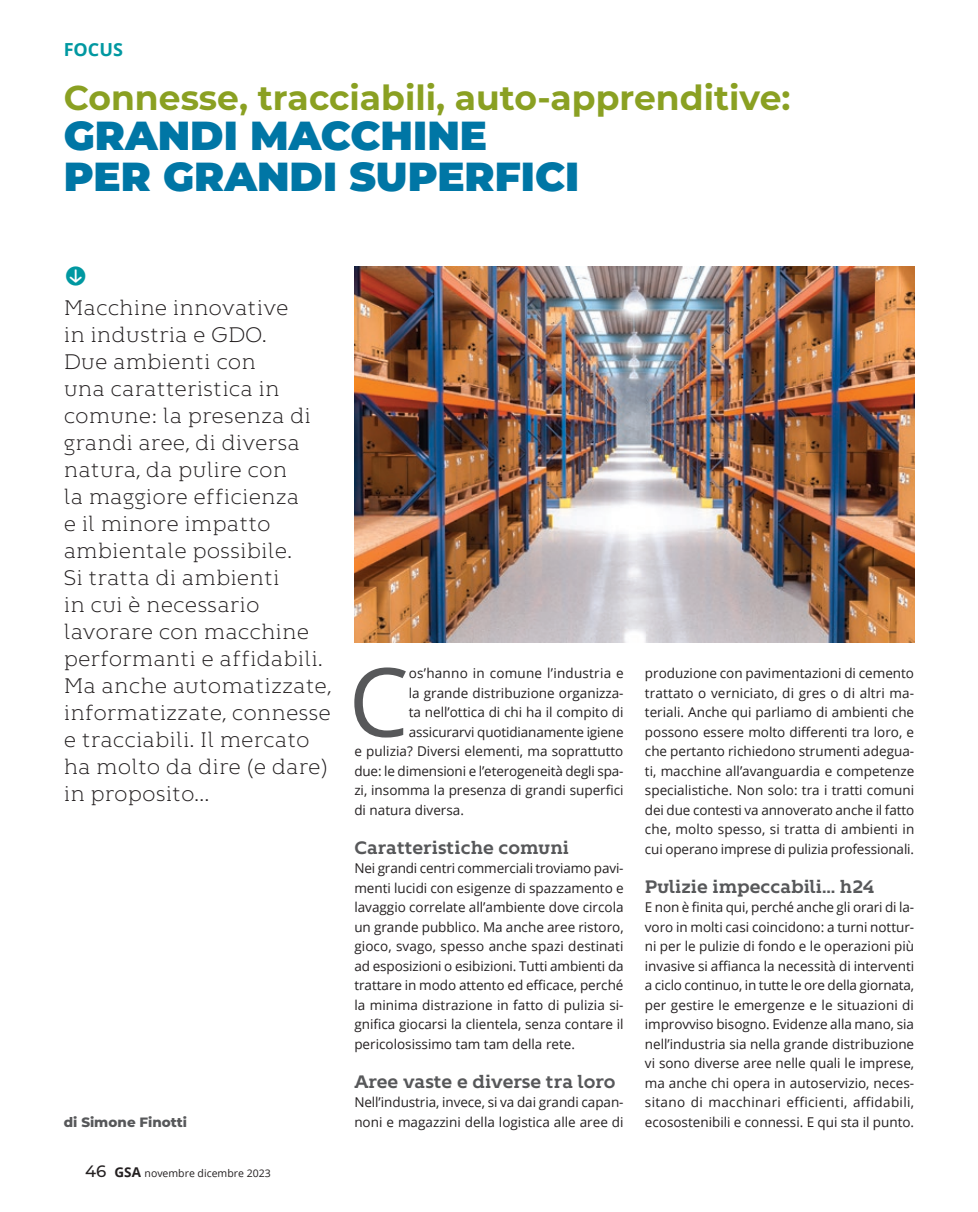
<style>
.page{position:relative;width:978px;height:1212px;background:#fff}
.page>*{position:absolute;margin:0;border:0;box-sizing:border-box;transform-origin:0 0}
.testo_GSA{font:95.4px "Open Sans";color:#57585a}
.titolo_articolo_1{font:900 40.5px "Montserrat";color:#0076a5}
.titolo_articolo_2{font:700 34.5px "Montserrat";color:#8aa022}
.sommario_articolo{font:24px "Button Bonus Circle Negative";color:#0098a1}
.sommario_articolo-2{font:300 21px/27px "Kontrapunkt Bob";color:#231f20}
.titoletti_articolo{font:700 18px "Kontrapunkt Bob";color:#57585a}
.t1{font:700 18px "Open Sans";color:#0098a1}
.testo_GSA-2{font:13.5px/19.5px "Open Sans";color:#231f20;text-align:justify}
.testo_GSA-3{font:13.5px "Open Sans";letter-spacing:.02em;color:#231f20}
.didascalia_1{font:800 13.5px "Montserrat";color:#57585a}
.t2{font:10.5px "Open Sans";color:#231f20}
.s1{font-family:"Montserrat";font-weight:500;font-size:16.5px}
.s2{font-weight:700;font-size:13.5px}
</style>
<div class="page">
<img style="left:354px;top:266px;width:560px;height:376px">
<p class="t1" style="left:64px;top:37px;width:61px">FOCUS</p>
<p class="titolo_articolo_2" style="left:64px;top:73px;width:728px">Connesse, tracciabili, auto-apprenditive:</p>
<p class="titolo_articolo_1" style="left:64px;top:106px;width:425px">GRANDI MACCHINE</p>
<p class="titolo_articolo_1" style="left:64px;top:146px;width:517px">PER GRANDI SUPERFICI</p>
<p class="sommario_articolo" style="left:64px;top:266px;width:25px">S</p>
<p class="sommario_articolo-2" style="left:64px;top:295px;width:269px">Macchine innovative<br>in industria e GDO.<br>Due ambienti con<br>una caratteristica in comune: la presenza di grandi aree, di diversa natura, da pulire con<br>la maggiore efficienza<br>e il minore impatto ambientale possibile.<br>Si tratta di ambienti<br>in cui è necessario lavorare con macchine performanti e affidabili.<br>Ma anche automatizzate, informatizzate, connesse e tracciabili. Il mercato ha molto da dire (e dare) in proposito…</p>
<p class="didascalia_1" style="left:64px;top:1112px;width:125px">di Simone Finotti</p>
<p class="t2" style="left:85px;top:1166px;width:187px"><span class="s1">46</span> <span class="s2">GSA</span> novembre dicembre 2023</p>
<p class="testo_GSA" style="left:349px;top:637px;width:62px">C</p>
<p class="testo_GSA-3" style="left:409px;top:664px;width:216px">os’hanno in comune l’industria e</p>
<p class="testo_GSA-2" style="left:409px;top:683px;width:216px">la grande distribuzione organizza-</p>
<p class="testo_GSA-2" style="left:409px;top:702px;width:216px">ta nell’ottica di chi ha il compito di</p>
<p class="testo_GSA-2" style="left:409px;top:722px;width:216px">assicurarvi quotidianamente igiene</p>
<p class="testo_GSA-2" style="left:354px;top:741px;width:271px">e pulizia? Diversi elementi, ma soprattutto</p>
<p class="testo_GSA-2" style="left:354px;top:761px;width:271px">due: le dimensioni e l’eterogeneità degli spa-</p>
<p class="testo_GSA-2" style="left:354px;top:780px;width:271px">zi, insomma la presenza di grandi superfici</p>
<p class="testo_GSA-2" style="left:354px;top:800px;width:111px">di natura diversa.</p>
<p class="titoletti_articolo" style="left:354px;top:837px;width:216px">Caratteristiche comuni</p>
<p class="testo_GSA-2" style="left:354px;top:858px;width:271px">Nei grandi centri commerciali troviamo pavi&shy;menti lucidi con esigenze di spazzamento e lavaggio correlate all’ambiente dove circola un grande pubblico. Ma anche aree ristoro, gioco, svago, spesso anche spazi destinati ad esposizioni o esibizioni. Tutti ambienti da trattare in modo attento ed efficace, perché la minima distrazione in fatto di pulizia si&shy;gnifica giocarsi la clientela, senza contare il pericolosissimo tam tam della rete.</p>
<p class="titoletti_articolo" style="left:354px;top:1071px;width:263px">Aree vaste e diverse tra loro</p>
<p class="testo_GSA-2" style="left:354px;top:1092px;width:271px">Nell’industria, invece, si va dai grandi capan&shy;noni e magazzini della logistica alle aree di</p>
<p class="testo_GSA-2" style="left:645px;top:663px;width:271px">produzione con pavimentazioni di cemento trattato o verniciato, di gres o di altri ma&shy;teriali. Anche qui parliamo di ambienti che possono essere molto differenti tra loro, e che pertanto richiedono strumenti adegua&shy;ti, macchine all’avanguardia e competenze specialistiche. Non solo: tra i tratti comuni dei due contesti va annoverato anche il fatto che, molto spesso, si tratta di ambienti in cui operano imprese di pulizia professionali.</p>
<p class="titoletti_articolo" style="left:645px;top:876px;width:231px">Pulizie impeccabili… h24</p>
<p class="testo_GSA-2" style="left:645px;top:897px;width:271px">E non è finita qui, perché anche gli orari di la&shy;voro in molti casi coincidono: a turni nottur&shy;ni per le pulizie di fondo e le operazioni più invasive si affianca la necessità di interventi a ciclo continuo, in tutte le ore della giornata, per gestire le emergenze e le situazioni di improvviso bisogno. Evidenze alla mano, sia nell’industria sia nella grande distribuzione vi sono diverse aree nelle quali le imprese, ma anche chi opera in autoservizio, neces&shy;sitano di macchinari efficienti, affidabili, ecosostenibili e connessi. E qui sta il punto.</p>
</div>
